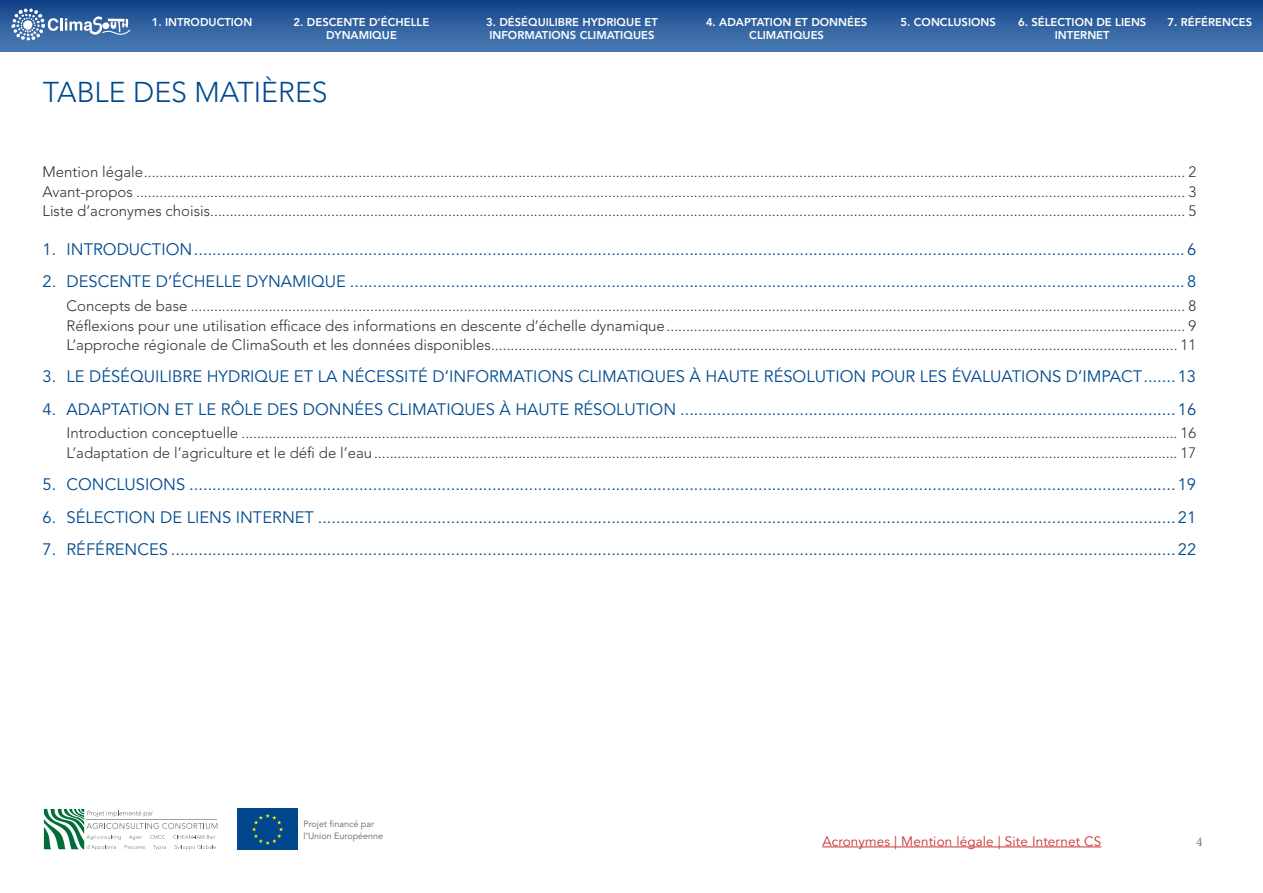
<style>
.page{position:relative;width:1263px;height:893px;background:#fff}
.page>*{position:absolute;margin:0;border:0;box-sizing:border-box;transform-origin:0 0}
.t1{font:300 28.5px "Avenir LT Std";color:#004a8f}
.t2{font:16.5px "Avenir LT Std";color:#004a8f}
.t3{font:300 15px/19.5px "Avenir LT Std";color:#323232;text-align:justify}
.t4{font:13.5px "Avenir LT Std";letter-spacing:.01em;color:#cd3231}
.t5{font:13.5px "Minion Pro";color:#777}
.t6{font:700 13.2px "Helvetica Neue";color:#888a8a}
.t7{font:800 11.25px/13.5px "Avenir LT Std";color:#fff;text-align:center}
.t8{font:9px/11.4px "Avenir LT Std";color:#606362}
</style>
<div class="page">
<svg style="left:44px;top:809px;width:173px;height:41px"></svg>
<div style="left:237px;top:809px;width:61px;height:41px;background:#00478d"></div>
<svg style="left:252px;top:814px;width:31px;height:31px"></svg>
<div style="left:0;top:0;width:140px;height:51px;background:linear-gradient(to bottom,#124289,#4c7db4)"></div>
<svg style="left:10px;top:8px;width:121px;height:33px;background:#5d83b3"></svg>
<div style="left:140px;top:0;width:124px;height:51px;background:linear-gradient(to bottom,#124289,#4c7db4)"></div>
<div style="left:264px;top:0;width:195px;height:51px;background:linear-gradient(to bottom,#124289,#4c7db4)"></div>
<div style="left:459px;top:0;width:226px;height:51px;background:linear-gradient(to bottom,#124289,#4c7db4)"></div>
<div style="left:685px;top:0;width:204px;height:51px;background:linear-gradient(to bottom,#124289,#4c7db4)"></div>
<div style="left:889px;top:0;width:119px;height:51px;background:linear-gradient(to bottom,#124289,#4c7db4)"></div>
<div style="left:1008px;top:0;width:149px;height:51px;background:linear-gradient(to bottom,#124289,#4c7db4)"></div>
<div style="left:1157px;top:0;width:106px;height:51px;background:linear-gradient(to bottom,#124289,#4c7db4)"></div>
<hr style="left:822px;top:847px;width:279px;height:1px;background:#cd3231">
<p class="t7" style="left:152px;top:15px;width:102px">1. INTRODUCTION</p>
<p class="t7" style="left:294px;top:15px;width:137px">2. DESCENTE D’ÉCHELLE<br>DYNAMI QUE</p>
<p class="t7" style="left:486px;top:15px;width:173px">3. DÉSÉQUILIBRE HYDRIQUE ET<br>INFORMATIONS CLIMATIQUES</p>
<p class="t7" style="left:706px;top:15px;width:161px">4. ADAPTATION ET DONNÉES<br>CLIMATIQUES</p>
<p class="t7" style="left:900px;top:15px;width:23px">5. CONCLU</p>
<p class="t7" style="left:962px;top:15px;width:36px">SIONS</p>
<p class="t7" style="left:1018px;top:15px;width:128px">6. SÉLECTION DE LIENS<br>INTERNET</p>
<p class="t7" style="left:1167px;top:15px;width:85px">7. RÉFÉRENCES</p>
<h1 class="t1" style="left:43px;top:76px;width:286px">TABLE DES MATIÈRES</h1>
<p class="t3" style="left:43px;top:162px;width:1155px">Mention légale........................................................................................................................................................................................................................................................................... 2<br>Avant-propos ............................................................................................................................................................................................................................................................................. 3<br>Liste d’acronymes choisis.......................................................................................................................................................................................................................................................... 5</p>
<p class="t2" style="left:43px;top:240px;width:1155px">1. INTRODUCTION........................................................................................................................................................................................................................6</p>
<p class="t2" style="left:43px;top:272px;width:26px">2. DESCE</p>
<p class="t2" style="left:119px;top:272px;width:173px">NTE D’ÉCHELLE DYNAMI</p>
<p class="t2" style="left:311px;top:272px;width:886px">QUE ......................................................................................................................................................................................8</p>
<p class="t3" style="left:67px;top:296px;width:1131px">Concepts de base ............................................................................................................................................................................................................................................................... 8<br>Réflexions pour une utilisation efficace des informations en descente d’échelle dynamique..................................................................................................................................... 9<br>L’approche régionale de ClimaSouth et les données disponibles................................................................................................................................................................................ 11</p>
<p class="t2" style="left:43px;top:367px;width:24px">3. LE</p>
<p class="t2" style="left:89px;top:367px;width:285px">DÉSÉQUI LI BRE HYDRIQUE ET LA NÉCESSI</p>
<p class="t2" style="left:409px;top:367px;width:257px">TÉ D’I NFORMATIONS CLIMATIQUES</p>
<p class="t2" style="left:690px;top:367px;width:404px">À HAUTE RÉSOLUTI ON POU R LES ÉVALUATI ONS D’IMPAC</p>
<p class="t2" style="left:1133px;top:367px;width:65px">T.......13</p>
<p class="t2" style="left:43px;top:400px;width:433px">4. ADAPTATI ON ET LE RÔLE DES DONNÉES CLIMATI QUES</p>
<p class="t2" style="left:499px;top:400px;width:698px">À HAUTE RÉSOLUTION ............................................................................................................16</p>
<p class="t3" style="left:67px;top:424px;width:1131px">Introduction conceptuelle ................................................................................................................................................................................................................................................ 16<br>L’adaptation de l’agriculture et le défi de l’eau.............................................................................................................................................................................................................. 17</p>
<p class="t2" style="left:43px;top:475px;width:1155px">5. CONCLUSIONS .......................................................................................................................................................................................................................19</p>
<p class="t2" style="left:43px;top:507px;width:1155px">6. SÉLECTION DE LIENS INTERNET ...........................................................................................................................................................................................21</p>
<p class="t2" style="left:43px;top:540px;width:25px">7. RÉFÉR</p>
<p class="t2" style="left:115px;top:540px;width:1083px">ENCES ...........................................................................................................................................................................................................................22</p>
<p class="t8" style="left:304px;top:819px;width:81px">PROJET FINANCÉ PAR<br>L’UNION EUROPÉENNE</p>
<p class="t6" style="left:306px;top:819px;width:125px">A project funded by</p>
<p class="t4" style="left:822px;top:833px;width:281px">ACRONYMES | MENTION LÉGALE | SITE INTERNET CS</p>
<p class="t5" style="left:1196px;top:832px;width:8px">4</p>
</div>
